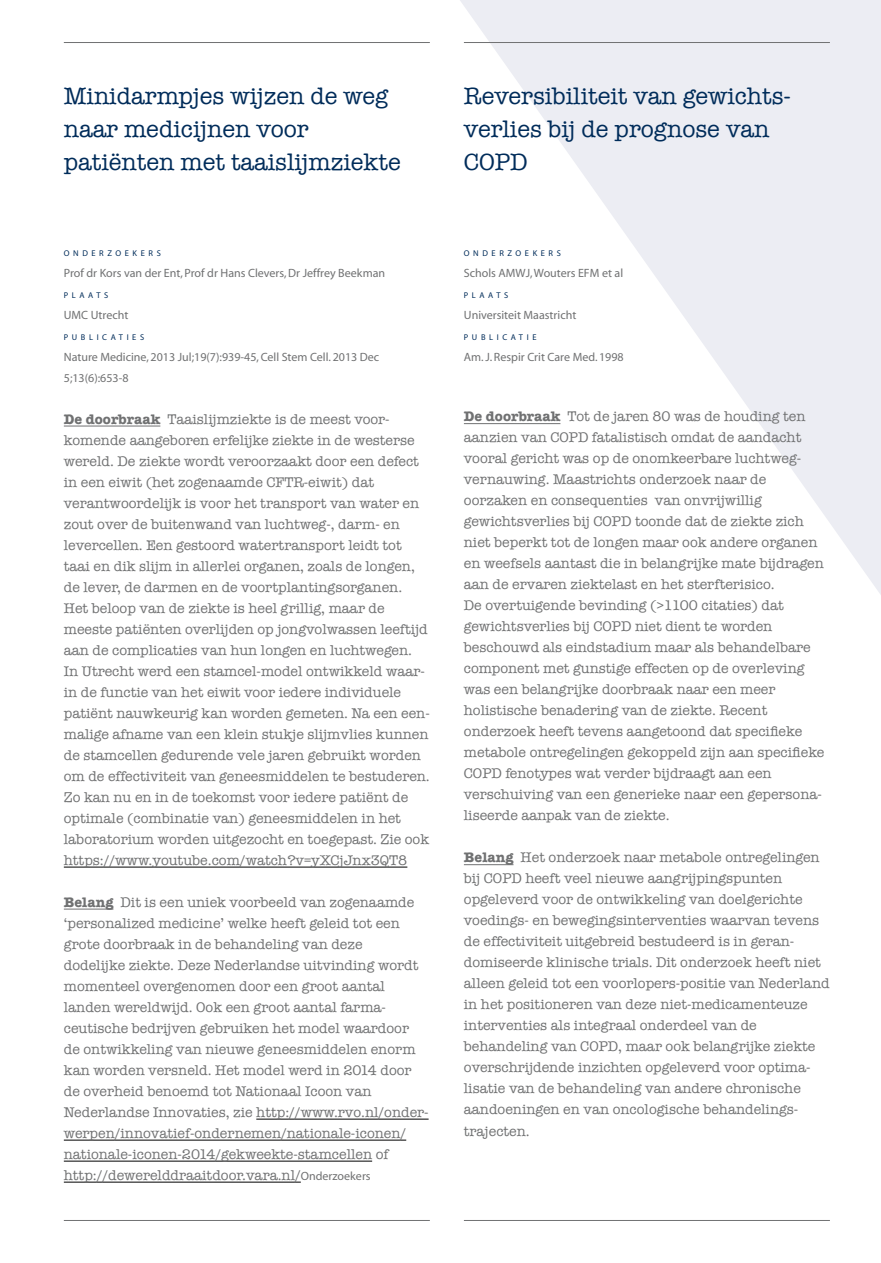
<style>
.page{position:relative;width:881px;height:1263px;background:#fff}
.page>*{position:absolute;margin:0;border:0;box-sizing:border-box;transform-origin:0 0}
.t1{font:24px/33px "American Typewriter";color:#002c5a}
.t2{font:14.25px/21px "American Typewriter";color:#707172}
.t3{font:12px/21px "Myriad";color:#707172}
.t4{font:8.4px "Myriad";letter-spacing:.43em;color:#002c5a}
.s1{font-weight:700}
.s2{font-family:"Myriad";font-size:12px}
</style>
<div class="page">
<svg style="left:460px;top:0;width:420px;height:593px;fill:#ecedf3"></svg>
<hr style="left:64px;top:426px;width:96px;height:1px;background:#707172">
<hr style="left:64px;top:867px;width:343px;height:1px;background:#000">
<hr style="left:64px;top:909px;width:49px;height:1px;background:#707172">
<hr style="left:256px;top:1119px;width:172px;height:1px;background:#000">
<hr style="left:64px;top:1140px;width:342px;height:1px;background:#000">
<hr style="left:64px;top:1161px;width:308px;height:1px;background:#000">
<hr style="left:64px;top:1182px;width:237px;height:1px;background:#000">
<hr style="left:463px;top:423px;width:97px;height:1px;background:#707172">
<hr style="left:463px;top:864px;width:50px;height:1px;background:#707172">
<hr style="left:64px;top:42px;width:365px;height:1px;background:#707172">
<hr style="left:463px;top:42px;width:366px;height:1px;background:#707172">
<hr style="left:64px;top:1220px;width:365px;height:1px;background:#707172">
<hr style="left:463px;top:1220px;width:366px;height:1px;background:#707172">
<h1 class="t1" style="left:64px;top:78px;width:338px">Minidarmpjes wijzen de weg naar medicijnen voor patiënten met taaislijmziekte</h1>
<p class="t4" style="left:64px;top:249px;width:98px">ONDERZOEKERS</p>
<p class="t3" style="left:64px;top:263px;width:323px">Prof dr Kors van der Ent, Prof dr Hans Clevers, Dr Jeffrey Beekman</p>
<p class="t4" style="left:64px;top:291px;width:46px">PLAATS</p>
<p class="t3" style="left:64px;top:305px;width:66px">UMC Utrecht</p>
<p class="t4" style="left:64px;top:333px;width:82px">PUBLICATIES</p>
<p class="t3" style="left:64px;top:347px;width:317px">Nature Medicine, 2013 Jul;19(7):939-45, Cell Stem Cell. 2013 Dec<br>5;13(6):653-8</p>
<p class="t2" style="left:64px;top:408px;width:367px"><span class="s1">De doorbraak</span> Taaislijmziekte is de meest voor&shy;komende aangeboren erfelijke ziekte in de westerse wereld. De ziekte wordt veroorzaakt door een defect in een eiwit (het zogenaamde CFTR-eiwit) dat verantwoordelijk is voor het transport van water en zout over de buitenwand van luchtweg-, darm- en levercellen. Een gestoord watertransport leidt tot taai en dik slijm in allerlei organen, zoals de longen, de lever, de darmen en de voortplantingsorganen.<br>Het beloop van de ziekte is heel grillig, maar de meeste patiënten overlijden op jongvolwassen leeftijd aan de complicaties van hun longen en luchtwegen.<br>In Utrecht werd een stamcel-model ontwikkeld waar&shy;in de functie van het eiwit voor iedere individuele patiënt nauwkeurig kan worden gemeten. Na een een&shy;malige afname van een klein stukje slijmvlies kunnen de stamcellen gedurende vele jaren gebruikt worden om de effectiviteit van geneesmiddelen te bestuderen.<br>Zo kan nu en in de toekomst voor iedere patiënt de optimale (combinatie van) geneesmiddelen in het laboratorium worden uitgezocht en toegepast. Zie ook https://www.youtube.com/watch?v=yXCjJnx3QT8</p>
<p class="t2" style="left:64px;top:891px;width:366px"><span class="s1">Belang</span> Dit is een uniek voorbeeld van zogenaamde ‘personalized medicine’ welke heeft geleid tot een grote doorbraak in de behandeling van deze<br>dodelijke ziekte. Deze Nederlandse uitvinding wordt momenteel overgenomen door een groot aantal landen wereldwijd. Ook een groot aantal farma&shy;ceutische bedrijven gebruiken het model waardoor de ontwikkeling van nieuwe geneesmiddelen enorm kan worden versneld. Het model werd in 2014 door de overheid benoemd tot Nationaal Icoon van Nederlandse Innovaties, zie http://www.rvo.nl/onder&shy;werpen/innovatief-ondernemen/nationale-iconen/ nationale-iconen-2014/gekweekte-stamcellen of http://dewerelddraaitdoor.vara.nl/<span class="s2">Onderzoekers</span></p>
<h1 class="t1" style="left:463px;top:78px;width:328px">Reversibiliteit van gewichts&shy;verlies bij de prognose van<br>COPD</h1>
<p class="t4" style="left:463px;top:249px;width:98px">ONDERZOEKERS</p>
<p class="t3" style="left:463px;top:263px;width:161px">Schols AMWJ, Wouters EFM et al</p>
<p class="t4" style="left:463px;top:291px;width:46px">PLAATS</p>
<p class="t3" style="left:463px;top:305px;width:114px">Universiteit Maastricht</p>
<p class="t4" style="left:463px;top:333px;width:74px">PUBLICATIE</p>
<p class="t3" style="left:463px;top:347px;width:161px">Am. J. Respir Crit Care Med. 1998</p>
<p class="t2" style="left:463px;top:405px;width:362px"><span class="s1">De doorbraak</span> Tot de jaren 80 was de houding ten aanzien van COPD fatalistisch omdat de aandacht vooral gericht was op de onomkeerbare luchtweg&shy;vernauwing. Maastrichts onderzoek naar de oorzaken en consequenties van onvrijwillig gewichtsverlies bij COPD toonde dat de ziekte zich niet beperkt tot de longen maar ook andere organen en weefsels aantast die in belangrijke mate bijdragen aan de ervaren ziektelast en het sterfterisico.<br>De overtuigende bevinding (&gt;1100 citaties) dat gewichtsverlies bij COPD niet dient te worden beschouwd als eindstadium maar als behandelbare component met gunstige effecten op de overleving was een belangrijke doorbraak naar een meer holistische benadering van de ziekte. Recent onderzoek heeft tevens aangetoond dat specifieke metabole ontregelingen gekoppeld zijn aan specifieke COPD fenotypes wat verder bijdraagt aan een verschuiving van een generieke naar een gepersona&shy;liseerde aanpak van de ziekte.</p>
<p class="t2" style="left:463px;top:847px;width:367px"><span class="s1">Belang</span> Het onderzoek naar metabole ontregelingen bij COPD heeft veel nieuwe aangrijpingspunten opgeleverd voor de ontwikkeling van doelgerichte voedings- en bewegingsinterventies waarvan tevens de effectiviteit uitgebreid bestudeerd is in geran&shy;domiseerde klinische trials. Dit onderzoek heeft niet alleen geleid tot een voorlopers-positie van Nederland in het positioneren van deze niet-medicamenteuze interventies als integraal onderdeel van de behandeling van COPD, maar ook belangrijke ziekte overschrijdende inzichten opgeleverd voor optima&shy;lisatie van de behandeling van andere chronische aandoeningen en van oncologische behandelings&shy;trajecten.</p>
</div>
